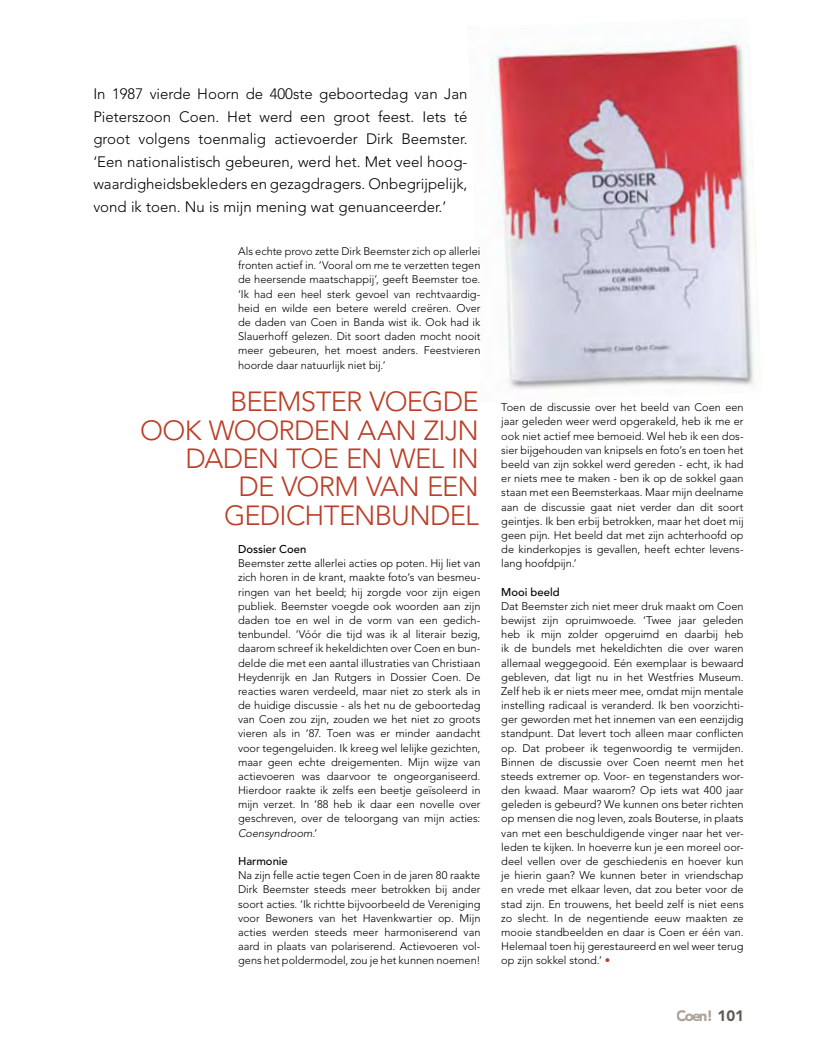
<style>
.page{position:relative;width:815px;height:1053px;background:#fff}
.page>*{position:absolute;margin:0;border:0;box-sizing:border-box;transform-origin:0 0}
.t1{font:300 27.5px "Avenir";letter-spacing:-.025em;color:#bb3e28}
.t2{font:300 15px/22.5px "Avenir";color:#000;text-align:justify}
.t3{font:900 15px "Avenir";letter-spacing:-.12em;color:#aca39b}
.t4{font:500 11.25px "Avenir";color:#000}
.t5{font:300 11px/14.1px "Avenir";color:#000;text-align:justify}
.s1{font-style:italic}
.s2{color:#bb3e28}
.s3{color:#635a52}
</style>
<div class="page">
<img style="left:492px;top:32px;width:264px;height:357px">
<p class="t2" style="left:93px;top:83px;width:376px">I n 1987 vierde H oorn de 400ste geboortedag van Jan Pieterszoon Coen. H et werd een groot feest. I ets té groot volgens toenmalig actievoerder Dirk Beemster. ‘Een nationalistisch gebeuren, werd het. M et veel hoog&shy;waardigheidsbekleders en gezagdragers. Onbegrijpelijk, vond ik toen. N u is mijn mening wat genuanceerder.’</p>
<p class="t5" style="left:238px;top:244px;width:244px">Als echte provo zette Dirk Beemster zich op allerlei fronten actief in. ‘Vooral om me te verzetten tegen de heersende maatschappij’, geeft Beemster toe. ‘I k had een heel sterk gevoel van rechtvaardig&shy;heid en wilde een betere wereld creëren. Over de daden van Coen in Banda wist ik. Ook had ik Slauerhoff gelezen. Dit soort daden mocht nooit meer gebeuren, het moest anders. Feestvieren hoorde daar natuurlijk niet bij.’</p>
<h1 class="t1" style="left:230px;top:385px;width:195px">Beemster voegde</h1>
<h1 class="t1" style="left:140px;top:414px;width:340px">ook woorden aan zijn</h1>
<h1 class="t1" style="left:186px;top:442px;width:295px">daden toe en wel in</h1>
<h1 class="t1" style="left:238px;top:470px;width:242px">de vorm van een</h1>
<h1 class="t1" style="left:224px;top:499px;width:19px">ged</h1>
<h1 class="t1" style="left:280px;top:499px;width:201px">ichtenbundel</h1>
<p class="t4" style="left:238px;top:542px;width:70px">Dossier Coen</p>
<p class="t5" style="left:238px;top:556px;width:244px">Beemster zette allerlei acties op poten. H ij liet van zich horen in de krant, maakte foto’s van besmeu&shy;ringen van het beeld; hij zorgde voor zijn eigen publiek. Beemster voegde ook woorden aan zijn daden toe en wel in de vorm van een gedich&shy;tenbundel. ‘Vóór die tijd was ik al literair bezig, daarom schreef ik hekeldichten over Coen en bun&shy;delde die met een aantal illustraties van Christiaan Heydenrijk en Jan Rutgers in Dossier Coen. De reacties waren verdeeld, maar niet zo sterk als in de huidige discussie - als het nu de geboortedag van Coen zou zijn, zouden we het niet zo groots vieren als in ‘87. Toen was er minder aandacht voor tegengeluiden. I k kreeg wel lelijke gezichten, maar geen echte dreigementen. M ijn wijze van actievoeren was daarvoor te ongeorganiseerd.<br>H ierdoor raakte ik zelfs een beetje geïsoleerd in mijn verzet. I n ‘88 heb ik daar een novelle over geschreven, over de teloorgang van mijn acties:<br><span class="s1">Coensyndroom</span>.’</p>
<p class="t4" style="left:238px;top:854px;width:51px">Harmonie</p>
<p class="t5" style="left:238px;top:868px;width:244px">Na zijn felle actie tegen Coen in de jaren 80 raakte Dirk Beemster steeds meer betrokken bij ander soort acties. ‘I k richtte bijvoorbeeld de Vereniging voor Bewoners van het Havenkwartier op. M ijn acties werden steeds meer harmoniserend van aard in plaats van polariserend. Actievoeren vol&shy;gens het poldermodel, zou je het kunnen noemen!</p>
<p class="t5" style="left:501px;top:400px;width:244px">Toen de discussie over het beeld van Coen een jaar geleden weer werd opgerakeld, heb ik me er ook niet actief mee bemoeid. Wel heb ik een dos&shy;sier bijgehouden van knipsels en foto’s en toen het beeld van zijn sokkel werd gereden - echt, ik had er niets mee te maken - ben ik op de sokkel gaan staan met een Beemsterkaas. Maar mijn deelname aan de discussie gaat niet verder dan dit soort geintjes. I k ben erbij betrokken, maar het doet mij geen pijn. H et beeld dat met zijn achterhoofd op de kinderkopjes is gevallen, heeft echter levens&shy;lang hoofdpijn.’</p>
<p class="t4" style="left:501px;top:585px;width:60px">Mooi beeld</p>
<p class="t5" style="left:501px;top:599px;width:244px">Dat Beemster zich niet meer druk maakt om Coen bewijst zijn opruimwoede. ‘Twee jaar geleden heb ik mijn zolder opgeruimd en daarbij heb ik de bundels met hekeldichten die over waren allemaal weggegooid. Eén exemplaar is bewaard gebleven, dat ligt nu in het Westfries M useum.<br>Zelf heb ik er niets meer mee, omdat mijn mentale instelling radicaal is veranderd. I k ben voorzichti&shy;ger geworden met het innemen van een eenzijdig standpunt. Dat levert toch alleen maar conflicten op. Dat probeer ik tegenwoordig te vermijden.<br>Binnen de discussie over Coen neemt men het steeds extremer op. Voor- en tegenstanders wor&shy;den kwaad. Maar waarom? Op iets wat 400 jaar geleden is gebeurd? We kunnen ons beter richten op mensen die nog leven, zoals Bouterse, in plaats van met een beschuldigende vinger naar het ver&shy;leden te kijken. I n hoeverre kun je een moreel oor&shy;deel vellen over de geschiedenis en hoever kun je hierin gaan? We kunnen beter in vriendschap en vrede met elkaar leven, dat zou beter voor de stad zijn. En trouwens, het beeld zelf is niet eens zo slecht. I n de negentiende eeuw maakten ze mooie standbeelden en daar is Coen er één van.<br>Helemaal toen hij gerestaureerd en wel weer terug op zijn sokkel stond.’ <span class="s2">•</span></p>
<h2 class="t3" style="left:677px;top:1006px;width:69px">Coen! <span class="s3">101</span></h2>
</div>
